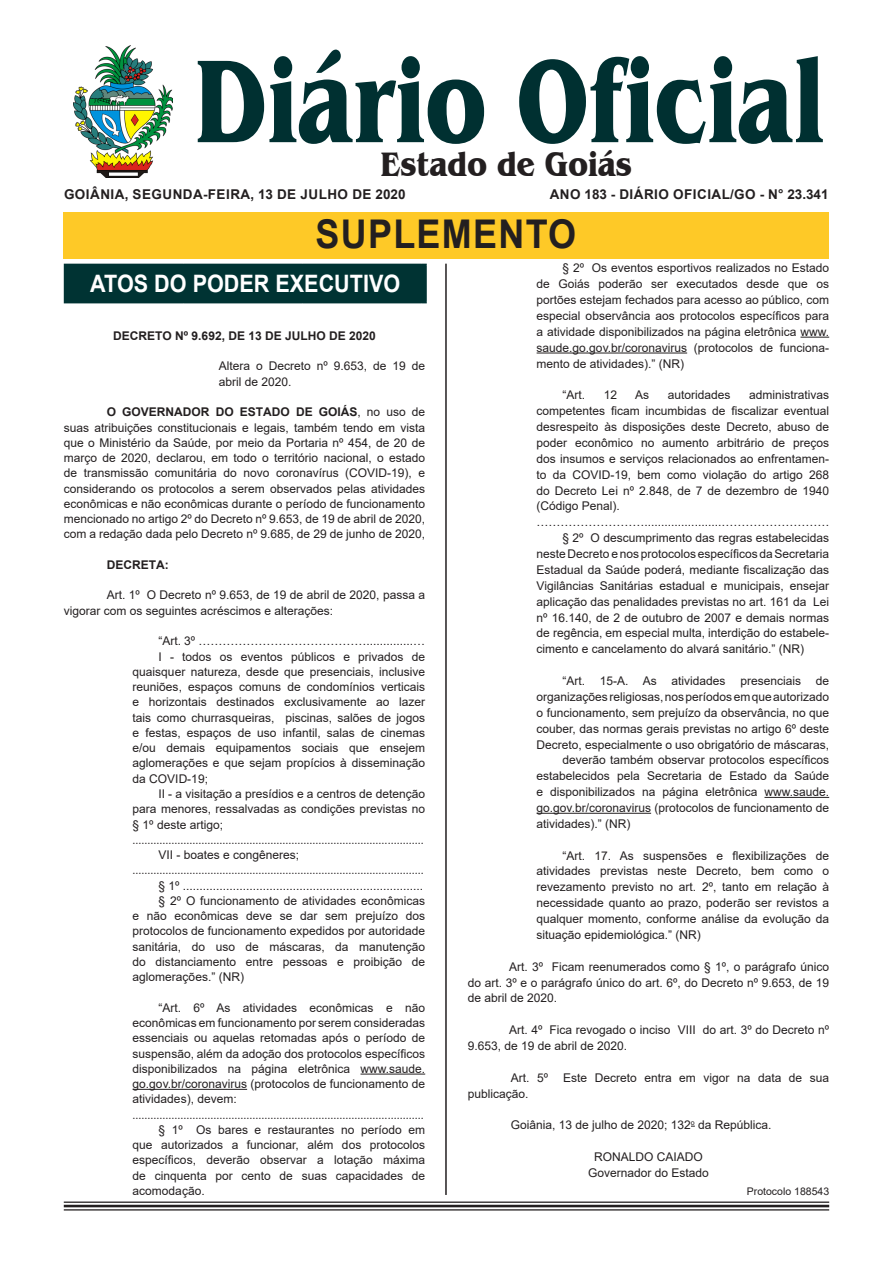
<style>
.page{position:relative;width:893px;height:1263px;background:#fff}
.page>*{position:absolute;margin:0;border:0;box-sizing:border-box;transform-origin:0 0}
.t1{font:700 121.8px "Benguiat IT Cby BT";color:#003031;scale:.76 1}
.t2{font:700 39.6px "Arial";letter-spacing:.035em;color:#231f20;scale:.91 1}
.t3{font:700 34.8px "Benguiat IT Cby BT";color:#231f20;scale:.86 1}
.EstiloCorpo_101{font:700 24px "Arial";color:#fff;scale:.9 1}
.t4{font:700 13.5px "Arial";letter-spacing:.035em;color:#231f20}
.t5{font:12px/15.9px "Arial";color:#231f20;text-align:justify}
.t6{font:12px "Times New Roman";color:#231f20}
.t7{font:700 12px "Arial";color:#231f20}
.protocolo_semfio{font:10.5px "Arial";color:#231f20}
.s1{font-weight:700}
</style>
<div class="page">
<hr style="left:445px;top:264px;width:2px;height:931px;background:#231f20">
<hr style="left:64px;top:1201px;width:765px;height:2px;background:#231f20">
<hr style="left:64px;top:1205px;width:765px;height:2px;background:#231f20">
<hr style="left:64px;top:1209px;width:765px;height:1px;background:#231f20">
<div style="left:63px;top:212px;width:766px;height:46px;background:#fec927"></div>
<img style="left:74px;top:45px;width:99px;height:133px">
<hr style="left:360px;top:1073px;width:65px;height:1px;background:#231f20">
<hr style="left:133px;top:1089px;width:114px;height:1px;background:#231f20">
<div style="left:65px;top:264px;width:361px;height:39px;background:#033"></div>
<hr style="left:64px;top:265px;width:1px;height:37px;background:#033">
<hr style="left:425px;top:265px;width:2px;height:37px;background:#033">
<hr style="left:64px;top:264px;width:120px;height:1px;background:#033">
<hr style="left:64px;top:302px;width:120px;height:1px;background:#033">
<svg style="left:800px;top:337px;width:29px;height:1px"></svg>
<hr style="left:537px;top:353px;width:150px;height:1px;background:#231f20">
<hr style="left:764px;top:797px;width:65px;height:1px;background:#231f20">
<hr style="left:537px;top:813px;width:114px;height:1px;background:#231f20">
<h1 class="t1" style="left:193px;top:25px;width:832px">Diário Oficial</h1>
<h3 class="t3" style="left:380px;top:143px;width:294px">Estado de Goiás</h3>
<p class="t4" style="left:64px;top:185px;width:343px">GOIÂNIA, SEGUNDA-FEIRA, 13 DE JULHO DE 2020</p>
<p class="t4" style="left:550px;top:185px;width:280px">ANO 183 - DIÁRIO OFICIAL/GO - N° 23.341</p>
<h2 class="t2" style="left:316px;top:206px;width:288px">SUPLEMENTO</h2>
<p class="EstiloCorpo_101" style="left:90px;top:267px;width:346px">ATOS DO PODER EXECUTIVO</p>
<p class="t7" style="left:113px;top:327px;width:264px">DECRETO Nº 9.692, DE 13 DE JULHO DE 2020</p>
<p class="t5" style="left:219px;top:358px;width:208px;line-height:15.3px">Altera o Decreto nº 9.653, de 19 de abril de 2020.</p>
<p class="t5" style="left:64px;top:404px;width:363px;line-height:15.3px;text-indent:43px"><span class="s1">O GOVERNADOR DO ESTADO DE GOIÁS</span>, no uso de suas atribuições constitucionais e legais, também tendo em vista que o Ministério da Saúde, por meio da Portaria nº 454, de 20 de março de 2020, declarou, em todo o território nacional, o estado de transmissão comunitária do novo coronavírus (COVID-19), e considerando os protocolos a serem observados pelas atividades econômicas e não econômicas durante o período de funcionamento mencionado no artigo 2º do Decreto nº 9.653, de 19 de abril de 2020, com a redação dada pelo Decreto nº 9.685, de 29 de junho de 2020,</p>
<p class="t7" style="left:107px;top:556px;width:63px">DECRETA:</p>
<p class="t5" style="left:64px;top:587px;width:363px;line-height:15.3px;text-indent:43px">Art. 1º O Decreto nº 9.653, de 19 de abril de 2020, passa a vigorar com os seguintes acréscimos e alterações:</p>
<p class="t5" style="left:158px;top:633px;width:268px">“Art. 3º ……………………………………..............…</p>
<p class="t5" style="left:133px;top:649px;width:294px;line-height:15.3px;text-indent:26px">I - todos os eventos públicos e privados de quaisquer natureza, desde que presenciais, inclusive reuniões, espaços comuns de condomínios verticais e horizontais destinados exclusivamente ao lazer tais como churrasqueiras, piscinas, salões de jogos e festas, espaços de uso infantil, salas de cinemas e/ou demais equipamentos sociais que ensejem aglomerações e que sejam propícios à disseminação da COVID-19;</p>
<p class="t5" style="left:133px;top:786px;width:294px;line-height:15.3px;text-indent:26px">II - a visitação a presídios e a centros de detenção para menores, ressalvadas as condições previstas no § 1º deste artigo;</p>
<p class="t6" style="left:133px;top:831px;width:293px">.................................................................................................</p>
<p class="t5" style="left:158px;top:847px;width:142px">VII - boates e congêneres;</p>
<p class="t6" style="left:133px;top:862px;width:293px">.................................................................................................</p>
<p class="t5" style="left:158px;top:877px;width:266px">§ 1º ........................................................................</p>
<p class="t5" style="left:133px;top:893px;width:294px;line-height:15.3px;text-indent:26px">§ 2º O funcionamento de atividades econômicas e não econômicas deve se dar sem prejuízo dos protocolos de funcionamento expedidos por autoridade sanitária, do uso de máscaras, da manutenção do distanciamento entre pessoas e proibição de aglomerações.” (NR)</p>
<p class="t5" style="left:133px;top:1000px;width:294px;line-height:15.3px;text-indent:26px">“Art. 6º As atividades econômicas e não econômicas em funcionamento por serem consideradas essenciais ou aquelas retomadas após o período de suspensão, além da adoção dos protocolos específicos disponibilizados na página eletrônica www.saude. go.gov.br/coronavirus (protocolos de funcionamento de atividades), devem:</p>
<p class="t6" style="left:133px;top:1106px;width:293px">.................................................................................................</p>
<p class="t5" style="left:133px;top:1122px;width:294px;line-height:15.3px;text-indent:26px">§ 1º Os bares e restaurantes no período em que autorizados a funcionar, além dos protocolos específicos, deverão observar a lotação máxima de cinquenta por cento de suas capacidades de acomodação.</p>
<p class="t5" style="left:537px;top:260px;width:294px;text-indent:26px">§ 2º Os eventos esportivos realizados no Estado de Goiás poderão ser executados desde que os portões estejam fechados para acesso ao público, com especial observância aos protocolos específicos para a atividade disponibilizados na página eletrônica www. saude.go.gov.br/coronavirus (protocolos de funciona&shy;mento de atividades).” (NR)</p>
<p class="t5" style="left:562px;top:387px;width:24px">“Art.</p>
<p class="t5" style="left:604px;top:387px;width:15px">12</p>
<p class="t5" style="left:635px;top:387px;width:16px">As</p>
<p class="t5" style="left:668px;top:387px;width:64px">autoridades</p>
<p class="t5" style="left:537px;top:387px;width:294px;text-indent:213px">administrativas competentes ficam incumbidas de fiscalizar eventual desrespeito às disposições deste Decreto, abuso de poder econômico no aumento arbitrário de preços dos insumos e serviços relacionados ao enfrentamen&shy;to da COVID-19, bem como violação do artigo 268 do Decreto Lei nº 2.848, de 7 de dezembro de 1940 (Código Penal).</p>
<p class="t5" style="left:537px;top:514px;width:294px">……………………….......................………………………</p>
<p class="t5" style="left:537px;top:530px;width:294px;text-indent:26px">§ 2º O descumprimento das regras estabelecidas neste Decreto e nos protocolos específicos da Secretaria Estadual da Saúde poderá, mediante fiscalização das Vigilâncias Sanitárias estadual e municipais, ensejar aplicação das penalidades previstas no art. 161 da Lei nº 16.140, de 2 de outubro de 2007 e demais normas de regência, em especial multa, interdição do estabele&shy;cimento e cancelamento do alvará sanitário.” (NR)</p>
<p class="t5" style="left:537px;top:673px;width:294px;text-indent:26px">“Art. 15-A. As atividades presenciais de organizações religiosas, nos períodos em que autorizado o funcionamento, sem prejuízo da observância, no que couber, das normas gerais previstas no artigo 6º deste Decreto, especialmente o uso obrigatório de máscaras,</p>
<p class="t5" style="left:537px;top:752px;width:294px;text-indent:26px">deverão também observar protocolos específicos estabelecidos pela Secretaria de Estado da Saúde e disponibilizados na página eletrônica www.saude. go.gov.br/coronavirus (protocolos de funcionamento de atividades).” (NR)</p>
<p class="t5" style="left:537px;top:847px;width:294px;text-indent:26px">“Art. 17. As suspensões e flexibilizações de atividades previstas neste Decreto, bem como o revezamento previsto no art. 2º, tanto em relação à necessidade quanto ao prazo, poderão ser revistos a qualquer momento, conforme análise da evolução da situação epidemiológica.” (NR)</p>
<p class="t5" style="left:468px;top:958px;width:363px;text-indent:41px">Art. 3º Ficam reenumerados como § 1º, o parágrafo único do art. 3º e o parágrafo único do art. 6º, do Decreto nº 9.653, de 19 de abril de 2020.</p>
<p class="t5" style="left:468px;top:1022px;width:363px;text-indent:41px">Art. 4º Fica revogado o inciso VIII do art. 3º do Decreto nº<br>9.653, de 19 de abril de 2020.</p>
<p class="t5" style="left:511px;top:1069px;width:39px">Art. 5º</p>
<p class="t5" style="left:563px;top:1069px;width:267px">Este Decreto entra em vigor na data de sua</p>
<p class="t5" style="left:468px;top:1085px;width:62px">publicação.</p>
<p class="t5" style="left:511px;top:1117px;width:262px">Goiânia, 13 de julho de 2020; 132<sup>o</sup> da República.</p>
<p class="t5" style="left:594px;top:1149px;width:110px">RONALDO CAIADO</p>
<p class="t5" style="left:588px;top:1165px;width:122px">Governador do Estado</p>
<p class="protocolo_semfio" style="left:747px;top:1184px;width:84px">Protocolo 188543</p>
</div>
